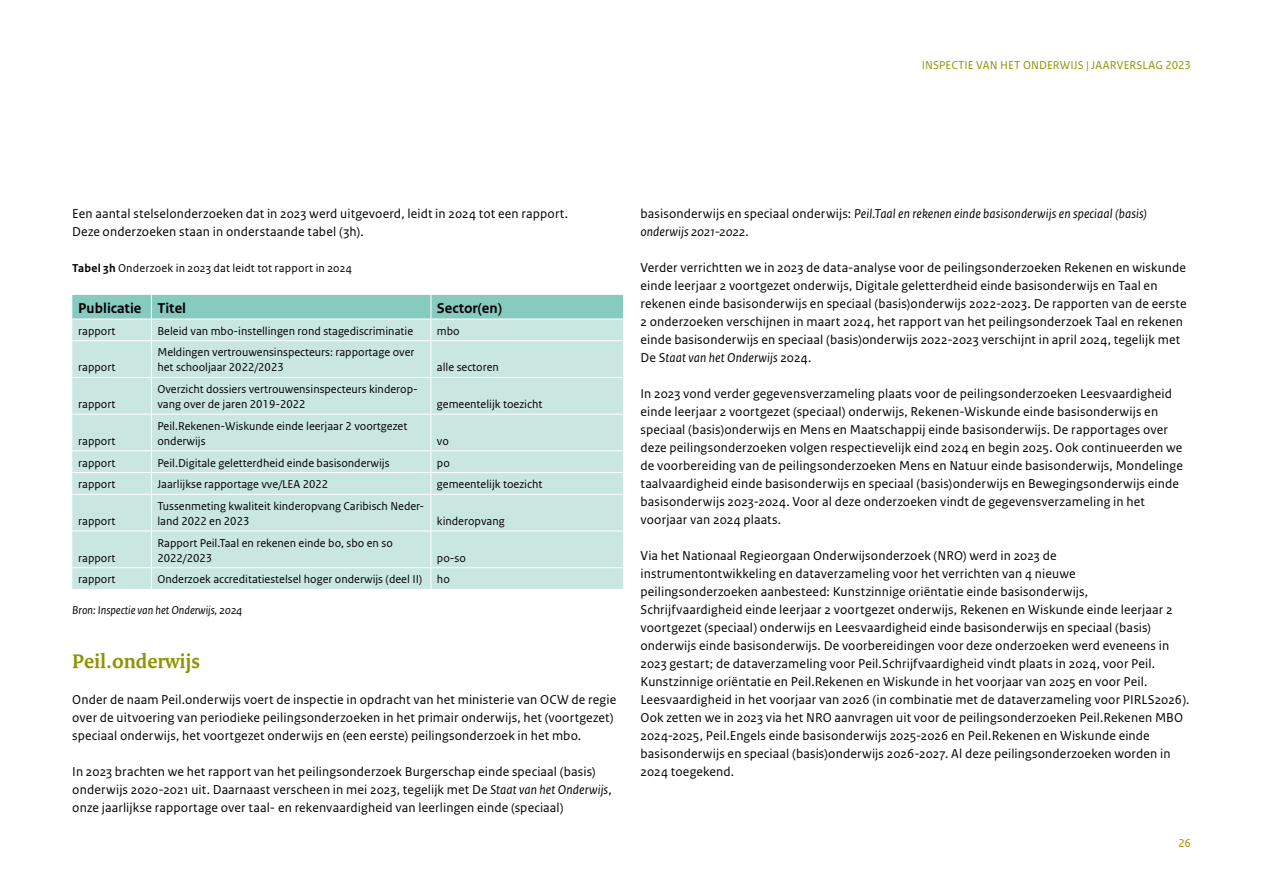
<style>
.page{position:relative;width:1263px;height:893px;background:#fff}
.page>*{position:absolute;margin:0;border:0;box-sizing:border-box;transform-origin:0 0}
.H3_Paragraafkop_Serif{font:700 21px "Rijksoverheid Serif";color:#8e9300}
.A_Tabel_Kop{font:700 15px "Rijksoverheid Sans Text";color:#000}
.P_Broodtekst_Sans{font:13.5px/18px "Rijksoverheid Sans Text";letter-spacing:.01em;color:#000}
.P_Broodtekst_Sans-2{font:italic 13.5px/18px "Rijksoverheid Sans Text";letter-spacing:.01em;color:#000}
.A_Tabel_Broodtekst{font:12px/15px "Rijksoverheid Sans Text";color:#000}
.P_Figuurtitel{font:12px "Rijksoverheid Sans Text";letter-spacing:.015em;color:#000}
.t1{font:12px "Rijksoverheid Sans Text Regular 2";letter-spacing:.005em;color:#8e9300}
.Fotobijschrift{font:italic 12px "Rijksoverheid Sans Text";color:#000}
.t2{font:12px "Rijksoverheid Sans Text";color:#8e9300}
.s1{font-weight:700}
.s2{font-style:italic}
.s3{font-style:normal}
</style>
<div class="page">
<div style="left:72px;top:341px;width:551px;height:248px;background:#cae6e1"></div>
<hr style="left:151px;top:341px;width:1px;height:36px;background:#fff">
<hr style="left:431px;top:341px;width:1px;height:36px;background:#fff">
<hr style="left:72px;top:377px;width:79px;height:1px;background:#fff">
<hr style="left:151px;top:377px;width:280px;height:1px;background:#fff">
<hr style="left:151px;top:378px;width:1px;height:36px;background:#fff">
<hr style="left:431px;top:377px;width:193px;height:1px;background:#fff">
<hr style="left:431px;top:378px;width:1px;height:36px;background:#fff">
<hr style="left:72px;top:414px;width:79px;height:1px;background:#fff">
<hr style="left:151px;top:414px;width:280px;height:1px;background:#fff">
<hr style="left:151px;top:414px;width:1px;height:36px;background:#fff">
<hr style="left:431px;top:414px;width:193px;height:1px;background:#fff">
<hr style="left:431px;top:414px;width:1px;height:36px;background:#fff">
<hr style="left:72px;top:450px;width:79px;height:1px;background:#fff">
<hr style="left:151px;top:450px;width:280px;height:1px;background:#fff">
<hr style="left:431px;top:450px;width:193px;height:1px;background:#fff">
<hr style="left:72px;top:472px;width:79px;height:1px;background:#fff">
<hr style="left:151px;top:472px;width:280px;height:1px;background:#fff">
<svg style="left:151px;top:451px;width:1px;height:43px"></svg>
<hr style="left:431px;top:472px;width:193px;height:1px;background:#fff">
<svg style="left:431px;top:451px;width:1px;height:43px"></svg>
<hr style="left:72px;top:494px;width:79px;height:1px;background:#fff">
<hr style="left:151px;top:494px;width:280px;height:1px;background:#fff">
<hr style="left:151px;top:495px;width:1px;height:36px;background:#fff">
<hr style="left:431px;top:494px;width:193px;height:1px;background:#fff">
<hr style="left:431px;top:495px;width:1px;height:36px;background:#fff">
<hr style="left:72px;top:531px;width:79px;height:1px;background:#fff">
<hr style="left:151px;top:531px;width:280px;height:1px;background:#fff">
<hr style="left:151px;top:531px;width:1px;height:36px;background:#fff">
<hr style="left:431px;top:531px;width:193px;height:1px;background:#fff">
<hr style="left:431px;top:531px;width:1px;height:36px;background:#fff">
<hr style="left:72px;top:567px;width:79px;height:1px;background:#fff">
<hr style="left:151px;top:567px;width:280px;height:1px;background:#fff">
<svg style="left:151px;top:568px;width:1px;height:21px"></svg>
<hr style="left:431px;top:567px;width:193px;height:1px;background:#fff">
<svg style="left:431px;top:568px;width:1px;height:21px"></svg>
<svg style="left:72px;top:295px;width:552px;height:45px;background:#a7d7cf"></svg>
<hr style="left:72px;top:319px;width:79px;height:1px;background:#fff">
<hr style="left:151px;top:319px;width:280px;height:1px;background:#fff">
<hr style="left:431px;top:319px;width:193px;height:1px;background:#fff">
<p class="t1" style="left:922px;top:58px;width:270px">INSPECTIE VAN HET ONDERWIJS | JAARVERSLAG 2023</p>
<p class="P_Broodtekst_Sans" style="left:72px;top:205px;width:497px">Een aantal stelselonderzoeken dat in 2023 werd uitgevoerd, leidt in 2024 tot een rapport.<br>Deze onderzoeken staan in onderstaande tabel (3h).</p>
<p class="P_Figuurtitel" style="left:72px;top:261px;width:281px"><span class="s1">Tabel 3h</span> Onderzoek in 2023 dat leidt tot rapport in 2024</p>
<p class="A_Tabel_Kop" style="left:78px;top:300px;width:65px">Publicatie</p>
<p class="A_Tabel_Kop" style="left:157px;top:300px;width:30px">Titel</p>
<p class="A_Tabel_Kop" style="left:437px;top:300px;width:67px">Sector(en)</p>
<p class="A_Tabel_Broodtekst" style="left:78px;top:323px;width:39px">rapport</p>
<p class="A_Tabel_Broodtekst" style="left:157px;top:323px;width:257px">Beleid van mbo-instellingen rond stagediscriminatie</p>
<p class="A_Tabel_Broodtekst" style="left:437px;top:323px;width:24px">mbo</p>
<p class="A_Tabel_Broodtekst" style="left:78px;top:360px;width:39px">rapport</p>
<p class="A_Tabel_Broodtekst" style="left:157px;top:345px;width:259px">Meldingen vertrouwensinspecteurs: rapportage over het schooljaar 2022/2023</p>
<p class="A_Tabel_Broodtekst" style="left:437px;top:360px;width:63px">alle sectoren</p>
<p class="A_Tabel_Broodtekst" style="left:78px;top:397px;width:39px">rapport</p>
<p class="A_Tabel_Broodtekst" style="left:78px;top:434px;width:39px">rapport</p>
<p class="A_Tabel_Broodtekst" style="left:157px;top:382px;width:262px">Overzicht dossiers vertrouwensinspecteurs kinderop&shy;vang over de jaren 2019-2022</p>
<p class="A_Tabel_Broodtekst" style="left:157px;top:419px;width:251px">Peil.Rekenen-Wiskunde einde leerjaar 2 voortgezet onderwijs</p>
<p class="A_Tabel_Broodtekst" style="left:437px;top:397px;width:107px">gemeentelijk toezicht</p>
<p class="A_Tabel_Broodtekst" style="left:437px;top:434px;width:14px">vo</p>
<p class="A_Tabel_Broodtekst" style="left:78px;top:455px;width:39px">rapport</p>
<p class="A_Tabel_Broodtekst" style="left:157px;top:455px;width:234px">Peil.Digitale geletterdheid einde basisonderwijs</p>
<p class="A_Tabel_Broodtekst" style="left:437px;top:455px;width:14px">po</p>
<p class="A_Tabel_Broodtekst" style="left:78px;top:477px;width:39px">rapport</p>
<p class="A_Tabel_Broodtekst" style="left:157px;top:477px;width:172px">Jaarlijkse rapportage vve/LEA 2022</p>
<p class="A_Tabel_Broodtekst" style="left:437px;top:477px;width:107px">gemeentelijk toezicht</p>
<p class="A_Tabel_Broodtekst" style="left:78px;top:514px;width:39px">rapport</p>
<p class="A_Tabel_Broodtekst" style="left:157px;top:499px;width:268px">Tussenmeting kwaliteit kinderopvang Caribisch Neder&shy;land 2022 en 2023</p>
<p class="A_Tabel_Broodtekst" style="left:437px;top:514px;width:69px">kinderopvang</p>
<p class="A_Tabel_Broodtekst" style="left:78px;top:550px;width:39px">rapport</p>
<p class="A_Tabel_Broodtekst" style="left:157px;top:535px;width:237px">Rapport Peil.Taal en rekenen einde bo, sbo en so<br>2022/2023</p>
<p class="A_Tabel_Broodtekst" style="left:437px;top:550px;width:31px">po-so</p>
<p class="A_Tabel_Broodtekst" style="left:78px;top:572px;width:39px">rapport</p>
<p class="A_Tabel_Broodtekst" style="left:157px;top:572px;width:266px">Onderzoek accreditatiestelsel hoger onderwijs (deel II)</p>
<p class="A_Tabel_Broodtekst" style="left:437px;top:572px;width:14px">ho</p>
<p class="Fotobijschrift" style="left:72px;top:603px;width:172px">Bron: Inspectie van het Onderwijs, 2024</p>
<h3 class="H3_Paragraafkop_Serif" style="left:72px;top:648px;width:129px">Peil.onderwijs</h3>
<p class="P_Broodtekst_Sans" style="left:72px;top:691px;width:545px">Onder de naam Peil.onderwijs voert de inspectie in opdracht van het ministerie van OCW de regie over de uitvoering van periodieke peilingsonderzoeken in het primair onderwijs, het (voortgezet) speciaal onderwijs, het voortgezet onderwijs en (een eerste) peilingsonderzoek in het mbo.</p>
<p class="P_Broodtekst_Sans" style="left:72px;top:763px;width:541px">In 2023 brachten we het rapport van het peilingsonderzoek Burgerschap einde speciaal (basis) onderwijs 2020-2021 uit. Daarnaast verscheen in mei 2023, tegelijk met De <span class="s2">Staat van het Onderwijs</span>, onze jaarlijkse rapportage over taal- en rekenvaardigheid van leerlingen einde (speciaal)</p>
<p class="P_Broodtekst_Sans-2" style="left:640px;top:205px;width:508px"><span class="s3">basisonderwijs en speciaal onderwijs:</span> Peil.Taal en rekenen einde basisonderwijs en speciaal (basis) onderwijs 2021-2022<span class="s3">.</span></p>
<p class="P_Broodtekst_Sans" style="left:640px;top:259px;width:548px">Verder verrichtten we in 2023 de data-analyse voor de peilingsonderzoeken Rekenen en wiskunde einde leerjaar 2 voortgezet onderwijs, Digitale geletterdheid einde basisonderwijs en Taal en rekenen einde basisonderwijs en speciaal (basis)onderwijs 2022-2023. De rapporten van de eerste 2 onderzoeken verschijnen in maart 2024, het rapport van het peilingsonderzoek Taal en rekenen einde basisonderwijs en speciaal (basis)onderwijs 2022-2023 verschijnt in april 2024, tegelijk met De S<span class="s2">taat van het Onderwijs</span> 2024.</p>
<p class="P_Broodtekst_Sans" style="left:640px;top:385px;width:544px">In 2023 vond verder gegevensverzameling plaats voor de peilingsonderzoeken Leesvaardigheid einde leerjaar 2 voortgezet (speciaal) onderwijs, Rekenen-Wiskunde einde basisonderwijs en speciaal (basis)onderwijs en Mens en Maatschappij einde basisonderwijs. De rapportages over deze peilingsonderzoeken volgen respectievelijk eind 2024 en begin 2025. Ook continueerden we de voorbereiding van de peilingsonderzoeken Mens en Natuur einde basisonderwijs, Mondelinge taalvaardigheid einde basisonderwijs en speciaal (basis)onderwijs en Bewegingsonderwijs einde basisonderwijs 2023-2024. Voor al deze onderzoeken vindt de gegevensverzameling in het voorjaar van 2024 plaats.</p>
<p class="P_Broodtekst_Sans" style="left:640px;top:547px;width:551px">Via het Nationaal Regieorgaan Onderwijsonderzoek (NRO) werd in 2023 de instrumentontwikkeling en dataverzameling voor het verrichten van 4 nieuwe peilingsonderzoeken aanbesteed: Kunstzinnige oriëntatie einde basisonderwijs, Schrijfvaardigheid einde leerjaar 2 voortgezet onderwijs, Rekenen en Wiskunde einde leerjaar 2 voortgezet (speciaal) onderwijs en Leesvaardigheid einde basisonderwijs en speciaal (basis) onderwijs einde basisonderwijs. De voorbereidingen voor deze onderzoeken werd eveneens in 2023 gestart; de dataverzameling voor Peil.Schrijfvaardigheid vindt plaats in 2024, voor Peil.<br>Kunstzinnige oriëntatie en Peil.Rekenen en Wiskunde in het voorjaar van 2025 en voor Peil.<br>Leesvaardigheid in het voorjaar van 2026 (in combinatie met de dataverzameling voor PIRLS2026).<br>Ook zetten we in 2023 via het NRO aanvragen uit voor de peilingsonderzoeken Peil.Rekenen MBO 2024-2025, Peil.Engels einde basisonderwijs 2025-2026 en Peil.Rekenen en Wiskunde einde basisonderwijs en speciaal (basis)onderwijs 2026-2027. Al deze peilingsonderzoeken worden in 2024 toegekend.</p>
<p class="t2" style="left:1178px;top:836px;width:14px">26</p>
</div>
